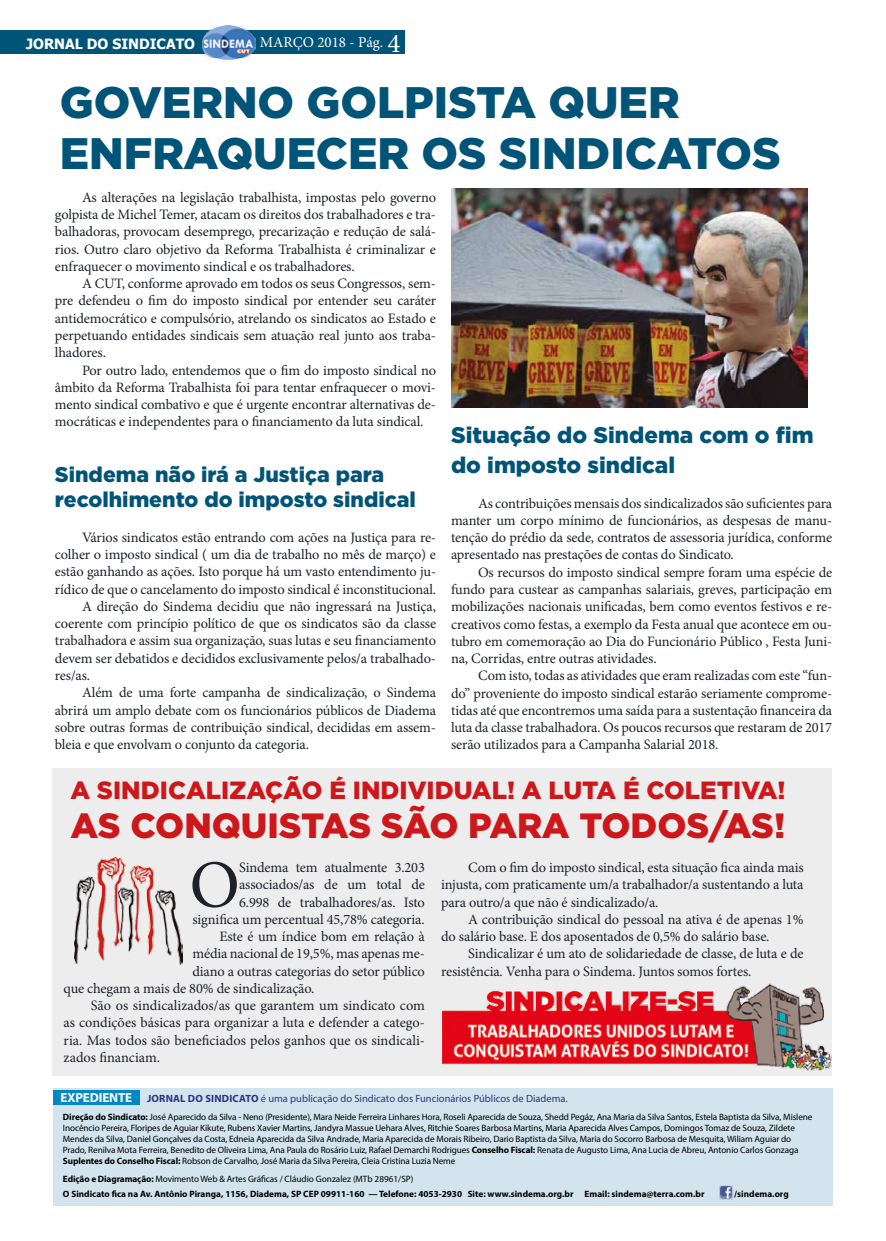
<style>
.page{position:relative;width:886px;height:1241px;background:#fff}
.page>*{position:absolute;margin:0;border:0;box-sizing:border-box;transform-origin:0 0}
.t1{font:67.5px "Minion Pro";color:#1d2129}
.t2{font:900 44.12px/51.2px "Gotham";color:#005478}
.t3{font:900 35px "Gotham";letter-spacing:-.01em;color:#cd171a}
.t4{font:900 24.88px "Gotham";color:#cd171a}
.t5{font:900 22.5px/30px "Gotham";color:#005478}
.t6{font:900 21.25px/25.5px "Gotham";color:#005478}
.t7{font:15px "Minion Pro";color:#fff}
.t8{font:14.38px/17.2px "Minion Pro";letter-spacing:-.01em;color:#1d2129;text-align:justify}
.t9{font:700 14.12px "Tahoma";color:#fff}
.t10{font:700 13.12px "Myriad Pro";letter-spacing:-.01em;color:#fff}
.t11{font:10.5px "Myriad Pro";color:#283583}
.t12{font:9.12px/11px "Myriad Pro";letter-spacing:-.01em;color:#000}
.t13{font:700 9.12px/14.8px "Myriad Pro";color:#000}
.s1{font-size:27px}
.s2{font-weight:700}
.s3{font-weight:400}
</style>
<div class="page">
<div style="left:53px;top:1087px;width:779px;height:118px;background:#d3e4ee"></div>
<div style="left:53px;top:1089px;width:87px;height:15px;background:#0088c2"></div>
<img style="left:719px;top:1185px;width:14px;height:14px">
<div style="left:0;top:30px;width:405px;height:24px;background:#005478"></div>
<img style="left:203px;top:25px;width:53px;height:34px">
<div style="left:53px;top:767px;width:779px;height:308px;background:#ededed"></div>
<img style="left:451px;top:188px;width:356px;height:219px">
<img style="left:442px;top:983px;width:390px;height:88px">
<img style="left:74px;top:857px;width:109px;height:107px">
<p class="t9" style="left:26px;top:34px;width:170px">JORNAL DO SINDICATO</p>
<p class="t7" style="left:260px;top:32px;width:142px">MARÇO 2018 - Pág. <span class="s1">4</span></p>
<h2 class="t2" style="left:60px;top:76px;width:722px">GOVERNO GOLPISTA QUER<br>ENFRAQUECER OS SINDICATOS</h2>
<p class="t8" style="left:55px;top:189px;width:383px;text-indent:27px">As alterações na legislação trabalhista, impostas pelo governo golpista de Michel Temer, atacam os direitos dos trabalhadores e tra&shy;balhadoras, provocam desemprego, precarização e redução de salá&shy;rios. Outro claro objetivo da Reforma Trabalhista é criminalizar e enfraquecer o movimento sindical e os trabalhadores.</p>
<p class="t8" style="left:55px;top:275px;width:383px;text-indent:27px">A CUT, conforme aprovado em todos os seus Congressos, sem&shy;pre defendeu o fim do imposto sindical por entender seu caráter antidemocrático e compulsório, atrelando os sindicatos ao Estado e perpetuando entidades sindicais sem atuação real junto aos traba&shy;lhadores.</p>
<p class="t8" style="left:55px;top:361px;width:383px;text-indent:27px">Por outro lado, entendemos que o fim do imposto sindical no âmbito da Reforma Trabalhista foi para tentar enfraquecer o movi&shy;mento sindical combativo e que é urgente encontrar alternativas de&shy;mocráticas e independentes para o financiamento da luta sindical.</p>
<h3 class="t6" style="left:55px;top:461px;width:362px">Sindema não irá a Justiça para recolhimento do imposto sindical</h3>
<p class="t8" style="left:82px;top:528px;width:356px">Vários sindicatos estão entrando com ações na Justiça para re-</p>
<p class="t8" style="left:55px;top:546px;width:383px">colher o imposto sindical ( um dia de trabalho no mês de março) e</p>
<p class="t8" style="left:55px;top:563px;width:383px">estão ganhando as ações. Isto porque há um vasto entendimento ju-</p>
<p class="t8" style="left:55px;top:580px;width:383px">rídico de que o cancelamento do imposto sindical é inconstitucional.</p>
<p class="t8" style="left:82px;top:597px;width:355px">A direção do Sindema decidiu que não ingressará na Justiça,</p>
<p class="t8" style="left:55px;top:615px;width:383px">coerente com princípio político de que os sindicatos são da classe</p>
<p class="t8" style="left:55px;top:632px;width:383px">trabalhadora e assim sua organização, suas lutas e seu financiamento</p>
<p class="t8" style="left:55px;top:649px;width:383px">devem ser debatidos e decididos exclusivamente pelos/a trabalhado-</p>
<p class="t8" style="left:55px;top:666px;width:37px">res/as.</p>
<p class="t8" style="left:82px;top:684px;width:356px">Além de uma forte campanha de sindicalização, o Sindema</p>
<p class="t8" style="left:55px;top:701px;width:383px">abrirá um amplo debate com os funcionários públicos de Diadema</p>
<p class="t8" style="left:55px;top:718px;width:383px">sobre outras formas de contribuição sindical, decididas em assem-</p>
<p class="t8" style="left:55px;top:735px;width:256px">bleia e que envolvam o conjunto da categoria.</p>
<h3 class="t5" style="left:451px;top:420px;width:364px">Situação do Sindema com o fim do imposto sindical</h3>
<p class="t8" style="left:451px;top:494px;width:383px;text-indent:27px">As contribuições mensais dos sindicalizados são suficientes para manter um corpo mínimo de funcionários, as despesas de manu&shy;tenção do prédio da sede, contratos de assessoria jurídica, conforme apresentado nas prestações de contas do Sindicato.</p>
<p class="t8" style="left:451px;top:563px;width:383px;text-indent:27px">Os recursos do imposto sindical sempre foram uma espécie de fundo para custear as campanhas salariais, greves, participação em mobilizações nacionais unificadas, bem como eventos festivos e re&shy;creativos como festas, a exemplo da Festa anual que acontece em ou&shy;tubro em comemoração ao Dia do Funcionário Público , Festa Juni&shy;na, Corridas, entre outras atividades.</p>
<p class="t8" style="left:451px;top:667px;width:383px;text-indent:27px">Com isto, todas as atividades que eram realizadas com este “fun&shy;do” proveniente do imposto sindical estarão seriamente comprome&shy;tidas até que encontremos uma saída para a sustentação financeira da luta da classe trabalhadora. Os poucos recursos que restaram de 2017 serão utilizados para a Campanha Salarial 2018.</p>
<h3 class="t4" style="left:70px;top:772px;width:717px">A SINDICALIZAÇÃO É INDIVIDUAL! A LUTA É COLETIVA!</h3>
<h3 class="t3" style="left:70px;top:801px;width:716px">AS CONQUISTAS SÃO PARA TODOS/AS!</h3>
<h1 class="t1" style="left:189px;top:839px;width:52px">O</h1>
<p class="t8" style="left:239px;top:858px;width:187px">Sindema tem atualmente 3.203</p>
<p class="t8" style="left:239px;top:876px;width:187px">associados/as de um total de</p>
<p class="t8" style="left:239px;top:893px;width:187px">6.998 de trabalhadores/as. Isto</p>
<p class="t8" style="left:192px;top:910px;width:234px">significa um percentual 45,78% categoria.</p>
<p class="t8" style="left:219px;top:927px;width:207px">Este é um índice bom em relação à</p>
<p class="t8" style="left:192px;top:945px;width:234px">média nacional de 19,5%, mas apenas me-</p>
<p class="t8" style="left:192px;top:962px;width:234px">diano a outras categorias do setor público</p>
<p class="t8" style="left:64px;top:979px;width:252px">que chegam a mais de 80% de sindicalização.</p>
<p class="t8" style="left:91px;top:996px;width:336px">São os sindicalizados/as que garantem um sindicato com</p>
<p class="t8" style="left:64px;top:1014px;width:363px">as condições básicas para organizar a luta e defender a catego-</p>
<p class="t8" style="left:64px;top:1031px;width:363px">ria. Mas todos são beneficiados pelos ganhos que os sindicali-</p>
<p class="t8" style="left:64px;top:1048px;width:98px">zados financiam.</p>
<p class="t8" style="left:441px;top:858px;width:364px;text-indent:27px">Com o fim do imposto sindical, esta situação fica ainda mais injusta, com praticamente um/a trabalhador/a sustentando a luta para outro/a que não é sindicalizado/a.</p>
<p class="t8" style="left:441px;top:910px;width:364px;text-indent:27px">A contribuição sindical do pessoal na ativa é de apenas 1% do salário base. E dos aposentados de 0,5% do salário base.</p>
<p class="t8" style="left:441px;top:945px;width:364px;text-indent:27px">Sindicalizar é um ato de solidariedade de classe, de luta e de resistência. Venha para o Sindema. Juntos somos fortes.</p>
<p class="t10" style="left:61px;top:1088px;width:73px">EXPEDIENTE</p>
<p class="t11" style="left:147px;top:1091px;width:422px"><span class="s2">JORNAL DO SINDICATO</span> é uma publicação do Sindicato dos Funcionários Públicos de Diadema.</p>
<p class="t12" style="left:63px;top:1110px;width:751px"><span class="s2">Direção do Sindicato:</span> José Aparecido da Silva - Neno (Presidente), Mara Neide Ferreira Linhares Hora, Roseli Aparecida de Souza, Shedd Pegáz, Ana Maria da Silva Santos, Estela Baptista da Silva, Mislene Inocêncio Pereira, Floripes de Aguiar Kikute, Rubens Xavier Martins, Jandyra Massue Uehara Alves, Ritchie Soares Barbosa Martins, Maria Aparecida Alves Campos, Domingos Tomaz de Souza, Zildete Mendes da Silva, Daniel Gonçalves da Costa, Edneia Aparecida da Silva Andrade, Maria Aparecida de Morais Ribeiro, Dario Baptista da Silva, Maria do Socorro Barbosa de Mesquita, Wiliam Aguiar do Prado, Renilva Mota Ferreira, Benedito de Oliveira Lima, Ana Paula do Rosário Luiz, Rafael Demarchi Rodrigues <span class="s2">Conselho Fiscal:</span> Renata de Augusto Lima, Ana Lucia de Abreu, Antonio Carlos Gonzaga <span class="s2">Suplentes do Conselho Fiscal:</span> Robson de Carvalho, José Maria da Silva Pereira, Cleia Cristina Luzia Neme</p>
<p class="t13" style="left:63px;top:1171px;width:643px">Edição e Diagramação: <span class="s3">Movimento Web &amp; Artes Gráficas / Cláudio Gonzalez (MTb 28961/SP)<br></span>O Sindicato fica na Av. Antônio Piranga, 1156, Diadema, SP CEP 09911-160 — Telefone: 4053-2930 Site: www.sindema.org.br Email: sindema@terra.com.br</p>
<p class="t13" style="left:734px;top:1186px;width:56px">/sindema.org</p>
</div>
